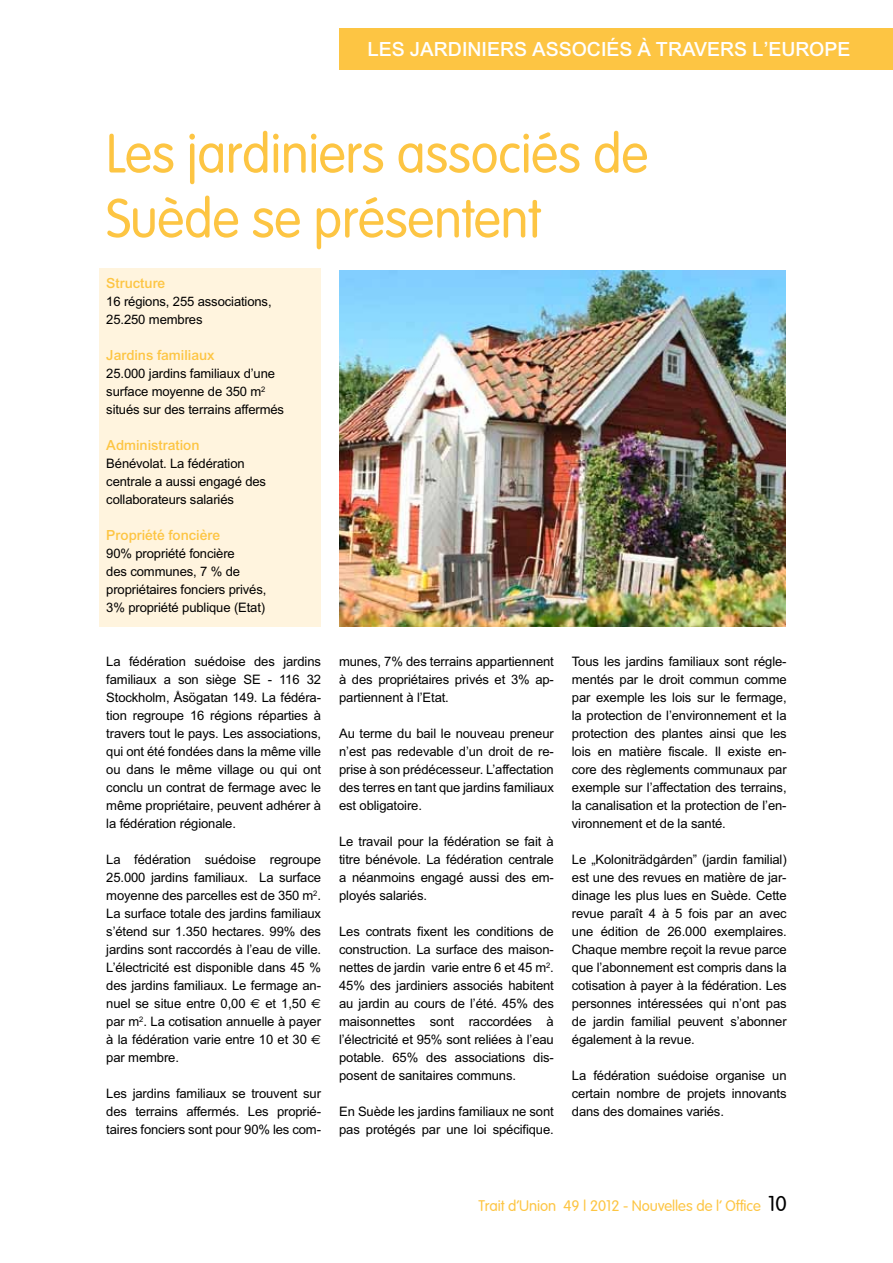
<style>
.page{position:relative;width:893px;height:1263px;background:#fff}
.page>*{position:absolute;margin:0;border:0;box-sizing:border-box;transform-origin:0 0}
.t1{font:54px/64.8px "Vogue Plain";color:#fdc543;scale:.95 1}
.t2{font:21px "Arial Bld";color:#fff}
.t3{font:15px "Arial Bld";color:#fdc543}
.t4{font:15px "Vogue Plain";color:#fdc543}
.t5{font:13.05px/18px "Arial";letter-spacing:-.01em;color:#000;text-align:justify}
.s1{font-family:"Euro Sans"}
.s2{font-size:21px;color:#000}
</style>
<div class="page">
<div style="left:99px;top:268px;width:222px;height:359px;background:#fff4de"></div>
<div style="left:339px;top:28px;width:554px;height:42px;background:#fdc543"></div>
<img style="left:339px;top:270px;width:447px;height:357px">
<h2 class="t2" style="left:368px;top:35px;width:24px">Lesjardiniersass</h2>
<h2 class="t2" style="left:572px;top:35px;width:148px">ociés à traversl</h2>
<h2 class="t2" style="left:764px;top:35px;width:74px">’Europe</h2>
<h1 class="t1" style="left:106px;top:121px;width:572px">Les jardiniers associés de<br>Suède se présentent</h1>
<p class="t3" style="left:106px;top:273px;width:61px">Structure</p>
<p class="t5" style="left:106px;top:293px;width:167px">16 régions, 255 associations,<br>25.250 membres</p>
<p class="t3" style="left:106px;top:345px;width:110px">Jardins familiaux</p>
<p class="t5" style="left:106px;top:365px;width:179px;text-align:left">25.000 jardins familiaux d’une surface moyenne de 350 m<sup>2 </sup>situés sur des terrains affermés</p>
<p class="t3" style="left:106px;top:435px;width:95px">Administration</p>
<p class="t5" style="left:106px;top:455px;width:161px;text-align:left">Bénévolat. La fédération centrale a aussi engagé des collaborateurs salariés</p>
<p class="t3" style="left:106px;top:525px;width:115px">Propriété foncière</p>
<p class="t5" style="left:106px;top:545px;width:162px;text-align:left">90% propriété foncière<br>des communes, 7 % de propriétaires fonciers privés,<br>3% propriété publique (Etat)</p>
<p class="t5" style="left:106px;top:653px;width:216px">La fédération suédoise des jardins familiaux a son siège SE - 116 32<br>Stockholm, Åsögatan 149. La fédéra&shy;tion regroupe 16 régions réparties à travers tout le pays. Les associations, qui ont été fondées dans la même ville ou dans le même village ou qui ont conclu un contrat de fermage avec le même propriétaire, peuvent adhérer à la fédération régionale.</p>
<p class="t5" style="left:106px;top:850px;width:216px">La fédération suédoise regroupe 25.000 jardins familiaux. La surface moyenne des parcelles est de 350 m<sup>2</sup>.<br>La surface totale des jardins familiaux s’étend sur 1.350 hectares. 99% des jardins sont raccordés à l’eau de ville.<br>L’électricité est disponible dans 45 % des jardins familiaux. Le fermage an&shy;nuel se situe entre 0,00 <span class="s1">€</span> et 1,50 <span class="s1">€ </span>par m<sup>2</sup>. La cotisation annuelle à payer à la fédération varie entre 10 et 30 <span class="s1">€ </span>par membre.</p>
<p class="t5" style="left:106px;top:1085px;width:216px">Les jardins familiaux se trouvent sur des terrains affermés. Les proprié&shy;taires fonciers sont pour 90% les com-</p>
<p class="t5" style="left:339px;top:653px;width:216px">munes, 7% des terrains appartiennent à des propriétaires privés et 3% ap&shy;partiennent à l’Etat.</p>
<p class="t5" style="left:339px;top:725px;width:216px">Au terme du bail le nouveau preneur n’est pas redevable d’un droit de re&shy;prise à son prédécesseur. L’affectation des terres en tant que jardins familiaux est obligatoire.</p>
<p class="t5" style="left:339px;top:832px;width:216px">Le travail pour la fédération se fait à titre bénévole. La fédération centrale a néanmoins engagé aussi des em&shy;ployés salariés.</p>
<p class="t5" style="left:339px;top:922px;width:216px">Les contrats fixent les conditions de construction. La surface des maison&shy;nettes de jardin varie entre 6 et 45 m<sup>2</sup>.<br>45% des jardiniers associés habitent au jardin au cours de l’été. 45% des maisonnettes sont raccordées à l’électricité et 95% sont reliées à l’eau potable. 65% des associations dis&shy;posent de sanitaires communs.</p>
<p class="t5" style="left:339px;top:1103px;width:216px">En Suède les jardins familiaux ne sont pas protégés par une loi spécifique.</p>
<p class="t5" style="left:572px;top:653px;width:216px">Tous les jardins familiaux sont régle&shy;mentés par le droit commun comme par exemple les lois sur le fermage, la protection de l’environnement et la protection des plantes ainsi que les lois en matière fiscale. Il existe en&shy;core des règlements communaux par exemple sur l’affectation des terrains, la canalisation et la protection de l’en&shy;vironnement et de la santé.</p>
<p class="t5" style="left:572px;top:850px;width:216px">Le „Koloniträdgården” (jardin familial) est une des revues en matière de jar&shy;dinage les plus lues en Suède. Cette revue paraît 4 à 5 fois par an avec une édition de 26.000 exemplaires.<br>Chaque membre reçoit la revue parce que l’abonnement est compris dans la cotisation à payer à la fédération. Les personnes intéressées qui n’ont pas de jardin familial peuvent s’abonner également à la revue.</p>
<p class="t5" style="left:572px;top:1066px;width:216px">La fédération suédoise organise un certain nombre de projets innovants dans des domaines variés.</p>
<p class="t4" style="left:478px;top:1197px;width:310px">Trait d’Union 49 | 2012 - Nouvelles de l‘ Office <span class="s2">10</span></p>
</div>
